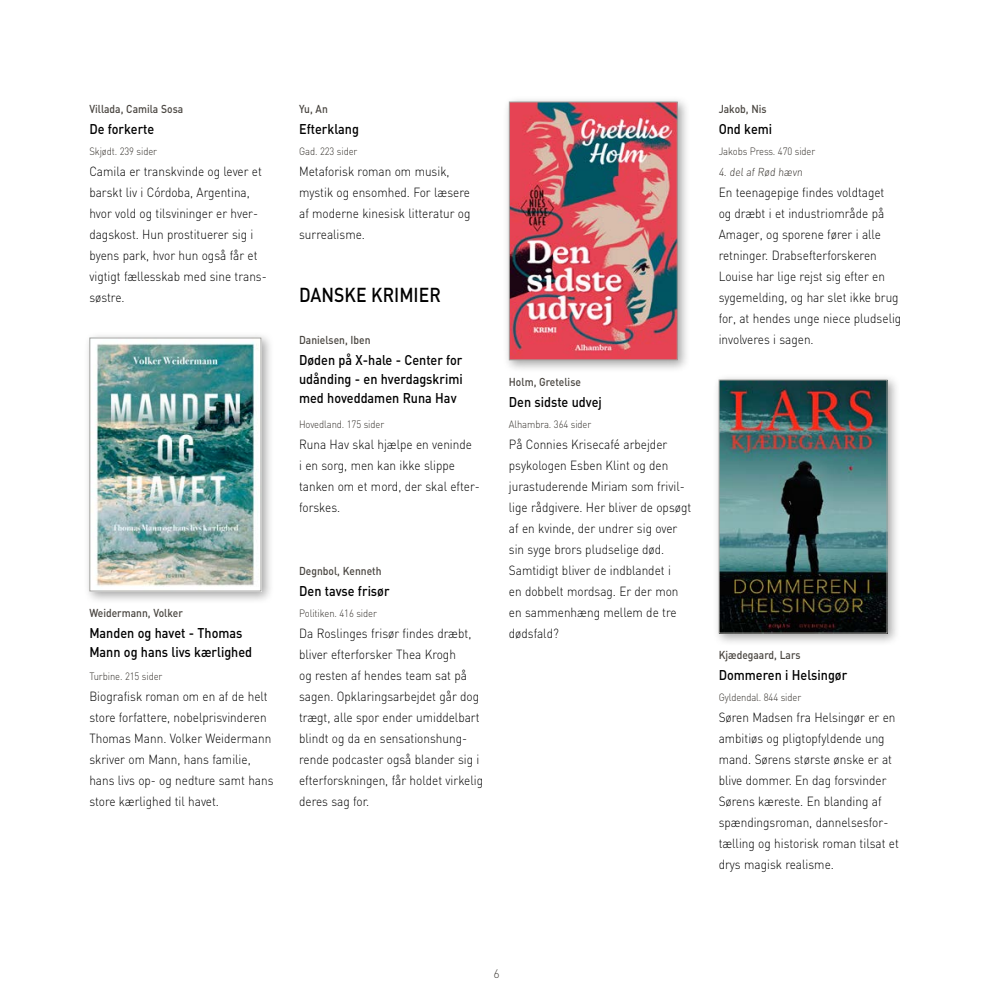
<style>
.page{position:relative;width:993px;height:993px;background:#fff}
.page>*{position:absolute;margin:0;border:0;box-sizing:border-box;transform-origin:0 0}
.id2452{font:500 19.95px "DIN";color:#000;scale:.88 1}
.id176{font:500 14px/19.2px "DIN";color:#000;scale:.9 1}
.id177{font:300 13.12px/21px "DIN";color:#000;scale:.9 1}
.t1{font:300 12.25px "DIN";color:#494540}
.id175{font:500 11.38px "DIN";color:#494540;scale:.9 1}
.id2115{font:300 11.38px "DIN";color:#35312c;scale:.9 1}
.id178{font:300 10.5px "DIN";letter-spacing:-.01em;color:#35312c;scale:.9 1}
</style>
<div class="page">
<div style="left:83px;top:332px;width:191px;height:272px;background:#000;opacity:.35"></div>
<img style="left:91px;top:339px;width:168px;height:250px">
<div style="left:89px;top:337px;width:172px;height:254px;border:1px solid #a0a09d"></div>
<div style="left:503px;top:96px;width:187px;height:277px;background:#000;opacity:.35"></div>
<img style="left:510px;top:103px;width:165px;height:255px">
<div style="left:508px;top:101px;width:169px;height:259px;border:1px solid #a0a09d"></div>
<div style="left:712px;top:374px;width:187px;height:272px;background:#000;opacity:.35"></div>
<img style="left:720px;top:381px;width:165px;height:250px">
<div style="left:718px;top:379px;width:169px;height:254px;border:1px solid #a0a09d"></div>
<p class="id175" style="left:89px;top:101px;width:106px">Villada, Camila Sosa</p>
<p class="id176" style="left:89px;top:118px;width:74px">De forkerte</p>
<p class="id178" style="left:89px;top:144px;width:77px">Skjødt. 239 sider</p>
<p class="id177" style="left:89px;top:160px;width:199px">Camila er transkvinde og lever et barskt liv i Córdoba, Argentina, hvor vold og tilsvininger er hver&shy;dagskost. Hun prostituerer sig i byens park, hvor hun også får et vigtigt fællesskab med sine trans&shy;søstre.</p>
<p class="id175" style="left:89px;top:605px;width:105px">Weidermann, Volker</p>
<p class="id176" style="left:89px;top:622px;width:182px">Manden og havet - Thomas<br>Mann og hans livs kærlighed</p>
<p class="id178" style="left:89px;top:669px;width:83px">Turbine. 215 sider</p>
<p class="id177" style="left:89px;top:685px;width:206px">Biografisk roman om en af de helt store forfattere, nobelprisvinderen<br>Thomas Mann. Volker Weidermann skriver om Mann, hans familie, hans livs op- og nedture samt hans store kærlighed til havet.</p>
<p class="id175" style="left:299px;top:101px;width:33px">Yu, An</p>
<p class="id176" style="left:299px;top:118px;width:68px">Efterklang</p>
<p class="id178" style="left:299px;top:144px;width:66px">Gad. 223 sider</p>
<p class="id177" style="left:299px;top:160px;width:192px">Metaforisk roman om musik, mystik og ensomhed. For læsere af moderne kinesisk litteratur og surrealisme.</p>
<h1 class="id2452" style="left:299px;top:282px;width:162px">DANSKE KRIMIER</h1>
<p class="id175" style="left:299px;top:332px;width:81px">Danielsen, Iben</p>
<p class="id176" style="left:299px;top:349px;width:183px;text-align:justify">Døden på X-hale - Center for udånding - en hverdagskrimi med hoveddamen Runa Hav</p>
<p class="id178" style="left:299px;top:417px;width:96px">Hovedland. 175 sider</p>
<p class="id177" style="left:299px;top:433px;width:202px">Runa Hav skal hjælpe en veninde<br>i en sorg, men kan ikke slippe tanken om et mord, der skal efter&shy;forskes.</p>
<p class="id175" style="left:299px;top:563px;width:93px">Degnbol, Kenneth</p>
<p class="id176" style="left:299px;top:580px;width:102px">Den tavse frisør</p>
<p class="id178" style="left:299px;top:606px;width:88px">Politiken. 416 sider</p>
<p class="id177" style="left:299px;top:622px;width:206px">Da Roslinges frisør findes dræbt, bliver efterforsker Thea Krogh<br>og resten af hendes team sat på sagen. Opklaringsarbejdet går dog trægt, alle spor ender umiddelbart blindt og da en sensationshung&shy;rende podcaster også blander sig i efterforskningen, får holdet virkelig deres sag for.</p>
<p class="id175" style="left:508px;top:374px;width:82px">Holm, Gretelise</p>
<p class="id176" style="left:508px;top:391px;width:105px">Den sidste udvej</p>
<p class="id178" style="left:508px;top:417px;width:93px">Alhambra. 364 sider</p>
<p class="id177" style="left:508px;top:433px;width:204px">På Connies Krisecafé arbejder psykologen Esben Klint og den jurastuderende Miriam som frivil&shy;lige rådgivere. Her bliver de opsøgt af en kvinde, der undrer sig over sin syge brors pludselige død.<br>Samtidigt bliver de indblandet i<br>en dobbelt mordsag. Er der mon en sammenhæng mellem de tre dødsfald?</p>
<p class="id175" style="left:718px;top:101px;width:55px">Jakob, Nis</p>
<p class="id176" style="left:718px;top:118px;width:61px">Ond kemi</p>
<p class="id178" style="left:718px;top:144px;width:109px">Jakobs Press. 470 sider</p>
<p class="id2115" style="left:718px;top:165px;width:96px">4. del af Rød hævn</p>
<p class="id177" style="left:718px;top:181px;width:204px">En teenagepige findes voldtaget<br>og dræbt i et industriområde på<br>Amager, og sporene fører i alle retninger. Drabsefterforskeren<br>Louise har lige rejst sig efter en sygemelding, og har slet ikke brug for, at hendes unge niece pludselig involveres i sagen.</p>
<p class="id175" style="left:718px;top:647px;width:92px">Kjædegaard, Lars</p>
<p class="id176" style="left:718px;top:664px;width:144px">Dommeren i Helsingør</p>
<p class="id178" style="left:718px;top:690px;width:93px">Gyldendal. 844 sider</p>
<p class="id177" style="left:718px;top:706px;width:202px">Søren Madsen fra Helsingør er en ambitiøs og pligtopfyldende ung mand. Sørens største ønske er at blive dommer. En dag forsvinder<br>Sørens kæreste. En blanding af spændingsroman, dannelsesfor&shy;tælling og historisk roman tilsat et drys magisk realisme.</p>
<p class="t1" style="left:493px;top:965px;width:8px">6</p>
</div>
